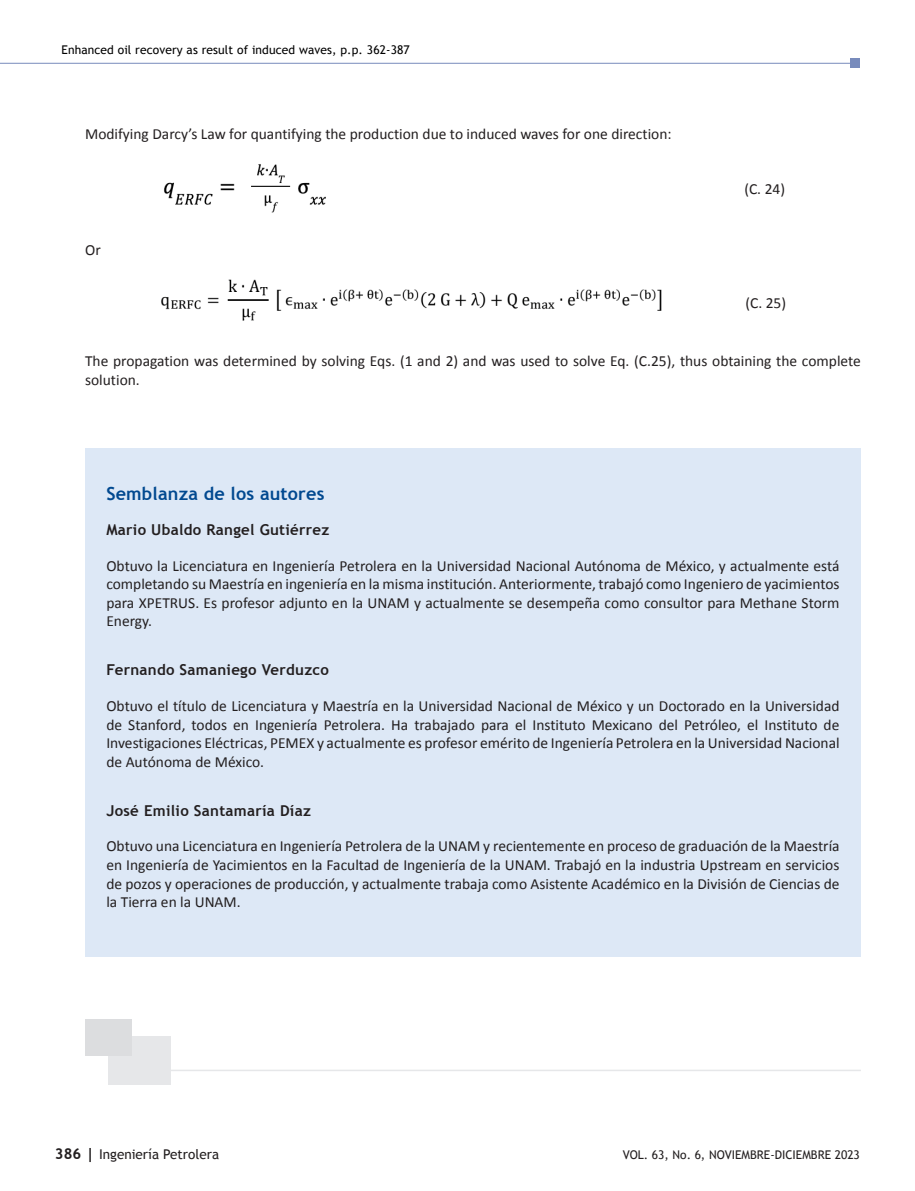
<style>
.page{position:relative;width:915px;height:1191px;background:#fff}
.page>*{position:absolute;margin:0;border:0;box-sizing:border-box;transform-origin:0 0}
.titulosCpoTexto{font:700 18px "Trebuchet MS";letter-spacing:.01em;color:#014990}
.cpoTxt{font:15.45px/18.6px "Calibri";color:#231f20;text-align:justify}
.titulosCpoTexto-2{font:700 15px "Trebuchet MS";letter-spacing:.02em;color:#231f20}
.t1{font:13.5px "Trebuchet MS";color:#231f20}
.t2{font:12px "Trebuchet MS";letter-spacing:.01em;color:#000}
.t3{font:12px "Trebuchet MS";color:#231f20}
.s1{font-weight:700;font-size:15px}
</style>
<div class="page">
<hr style="left:0;top:63px;width:854px;height:1px;background:#788bbc">
<div style="left:850px;top:59px;width:9px;height:9px;background:#788bbc"></div>
<img style="left:164px;top:164px;width:162px;height:49px">
<img style="left:161px;top:279px;width:500px;height:42px">
<div style="left:85px;top:448px;width:775px;height:508px;background:#dde8f6"></div>
<div style="left:109px;top:1036px;width:62px;height:48px;background:#e6e7e9"></div>
<div style="left:85px;top:1018px;width:47px;height:37px;background:#dcdddf"></div>
<hr style="left:165px;top:1069px;width:695px;height:2px;background:#e6e7e9">
<p class="t2" style="left:61px;top:42px;width:349px">Enhanced oil recovery as result of induced waves, p.p. 362-387</p>
<p class="cpoTxt" style="left:85px;top:124px;width:588px">Modifying Darcy’s Law for quantifying the production due to induced waves for one direction:</p>
<p class="cpoTxt" style="left:85px;top:239px;width:17px">Or</p>
<p class="cpoTxt" style="left:744px;top:179px;width:42px">(C. 24)</p>
<p class="cpoTxt" style="left:745px;top:292px;width:42px">(C. 25)</p>
<p class="cpoTxt" style="left:85px;top:351px;width:777px">The propagation was determined by solving Eqs. (1 and 2) and was used to solve Eq. (C.25), thus obtaining the complete solution.</p>
<p class="titulosCpoTexto" style="left:106px;top:482px;width:219px">Semblanza de los autores</p>
<p class="titulosCpoTexto-2" style="left:106px;top:520px;width:224px">Mario Ubaldo Rangel Gutiérrez</p>
<p class="cpoTxt" style="left:106px;top:555px;width:734px">Obtuvo la Licenciatura en Ingeniería Petrolera en la Universidad Nacional Autónoma de México, y actualmente está completando su Maestría en ingeniería en la misma institución. Anteriormente, trabajó como Ingeniero de yacimientos para XPETRUS. Es profesor adjunto en la UNAM y actualmente se desempeña como consultor para Methane Storm Energy.</p>
<p class="titulosCpoTexto-2" style="left:106px;top:660px;width:224px">Fernando Samaniego Verduzco</p>
<p class="cpoTxt" style="left:106px;top:696px;width:734px">Obtuvo el título de Licenciatura y Maestría en la Universidad Nacional de México y un Doctorado en la Universidad de Stanford, todos en Ingeniería Petrolera. Ha trabajado para el Instituto Mexicano del Petróleo, el Instituto de Investigaciones Eléctricas, PEMEX y actualmente es profesor emérito de Ingeniería Petrolera en la Universidad Nacional de Autónoma de México.</p>
<p class="titulosCpoTexto-2" style="left:106px;top:801px;width:206px">José Emilio Santamaría Díaz</p>
<p class="cpoTxt" style="left:106px;top:836px;width:734px">Obtuvo una Licenciatura en Ingeniería Petrolera de la UNAM y recientemente en proceso de graduación de la Maestría en Ingeniería de Yacimientos en la Facultad de Ingeniería de la UNAM. Trabajó en la industria Upstream en servicios de pozos y operaciones de producción, y actualmente trabaja como Asistente Académico en la División de Ciencias de la Tierra en la UNAM.</p>
<p class="t1" style="left:55px;top:1146px;width:166px"><span class="s1">386 |</span> Ingeniería Petrolera</p>
<p class="t3" style="left:622px;top:1147px;width:239px">VOL. 63, No. 6, NOVIEMBRE-DICIEMBRE 2023</p>
</div>
